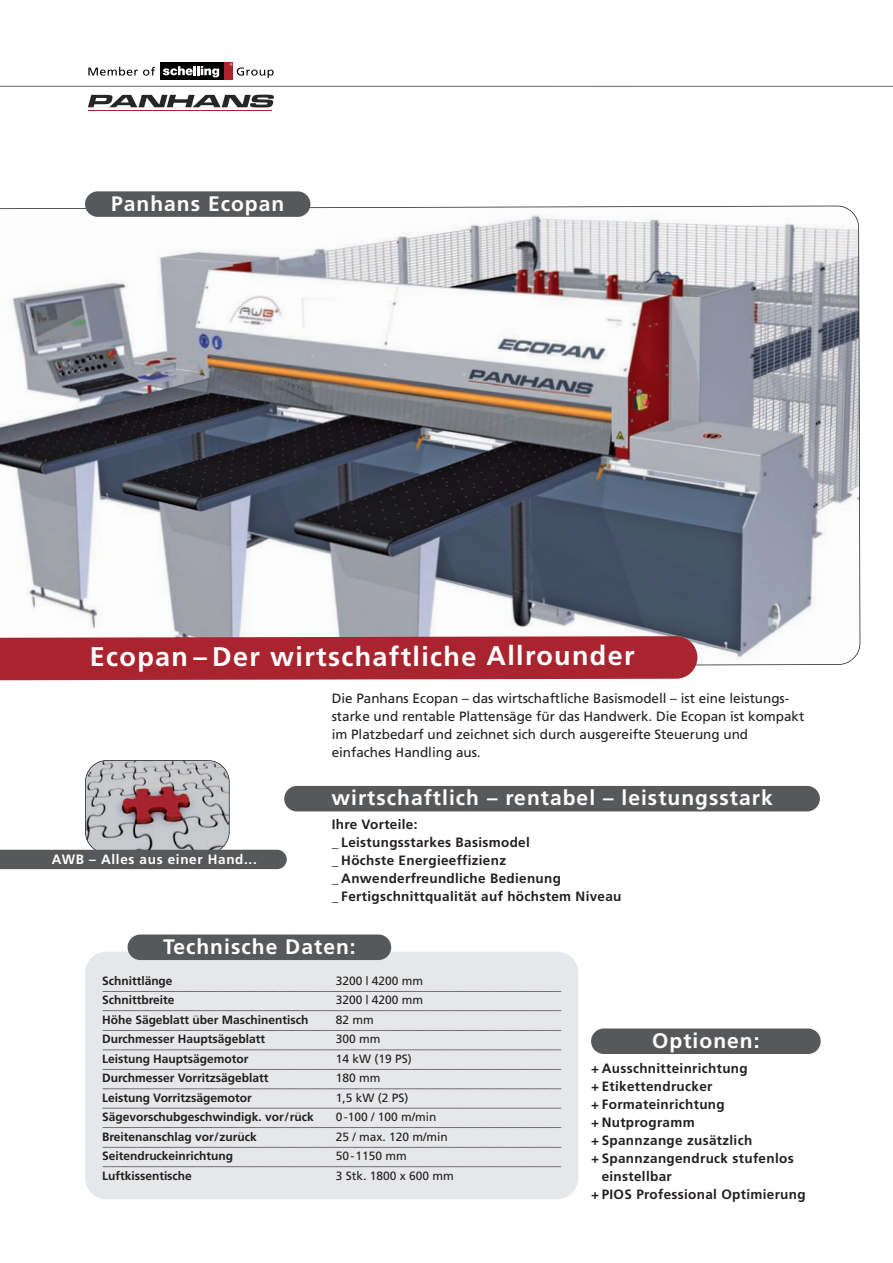
<style>
.page{position:relative;width:893px;height:1263px;background:#fff}
.page>*{position:absolute;margin:0;border:0;box-sizing:border-box;transform-origin:0 0}
.t1{font:700 27px "Frutiger";letter-spacing:.045em;color:#fff}
.t2{font:700 21px "Frutiger";letter-spacing:.05em;color:#fff}
.t3{font:700 13.5px/18px "Frutiger";letter-spacing:.025em;color:#231f20}
.t4{font:13.5px/18px "Frutiger";color:#231f20}
.t5{font:700 13.5px "Frutiger";letter-spacing:.05em;color:#fff}
.t6{font:700 12px "Frutiger";color:#231f20}
.t7{font:12px "Frutiger";color:#231f20}
.s1{font-family:"Lucida Grande";font-weight:400}
</style>
<div class="page">
<hr style="left:0;top:86px;width:893px;height:1px;background:#666">
<div style="left:160px;top:63px;width:63px;height:17px;background:#000"></div>
<div style="left:224px;top:67px;width:9px;height:13px;background:#a9242e"></div>
<svg style="left:88px;top:67px;width:67px;height:9px"></svg>
<svg style="left:163px;top:63px;width:111px;height:15px"></svg>
<svg style="left:88px;top:95px;width:186px;height:12px"></svg>
<hr style="left:88px;top:110px;width:183px;height:1px;background:#a9242e">
<div style="left:85px;top:952px;width:493px;height:247px;background:#e6e7e9;border-radius:21px"></div>
<svg style="left:0;top:206px;width:860px;height:460px"></svg>
<div style="left:0;top:636px;width:697px;height:44px;background:#a9242e"></div>
<div style="left:85px;top:191px;width:225px;height:26px;background:#57585a;border-radius:13px"></div>
<div style="left:128px;top:934px;width:263px;height:26px;background:#57585a;border-radius:13px"></div>
<svg style="left:102px;top:991px;width:460px;height:1px"></svg>
<svg style="left:102px;top:1010px;width:460px;height:1px"></svg>
<svg style="left:102px;top:1030px;width:460px;height:1px"></svg>
<svg style="left:102px;top:1049px;width:460px;height:1px"></svg>
<svg style="left:102px;top:1069px;width:460px;height:1px"></svg>
<svg style="left:102px;top:1088px;width:460px;height:1px"></svg>
<svg style="left:102px;top:1108px;width:460px;height:1px"></svg>
<svg style="left:102px;top:1127px;width:460px;height:1px"></svg>
<svg style="left:102px;top:1147px;width:460px;height:1px"></svg>
<svg style="left:102px;top:1166px;width:460px;height:1px"></svg>
<div style="left:591px;top:1028px;width:230px;height:26px;background:#57585a;border-radius:13px"></div>
<div style="left:284px;top:786px;width:536px;height:25px;background:#57585a;border-radius:13px"></div>
<img style="left:86px;top:760px;width:143px;height:93px;border-radius:22px">
<div style="left:85px;top:760px;width:145px;height:94px;border:2px solid #231f20;border-radius:22px"></div>
<div style="left:0;top:850px;width:287px;height:19px;background:#57585a"></div>
<h2 class="t2" style="left:111px;top:195px;width:175px">Panhans Ecopan</h2>
<h1 class="t1" style="left:90px;top:645px;width:546px">Ecopan – Der wirtschaftliche Allrounder</h1>
<p class="t4" style="left:332px;top:691px;width:474px">Die Panhans Ecopan – das wirtschaftliche Basismodell – ist eine leistungs&shy;starke und rentable Plattensäge für das Handwerk. Die Ecopan ist kompakt im Platzbedarf und zeichnet sich durch ausgereifte Steuerung und einfaches Handling aus.</p>
<p class="t5" style="left:52px;top:853px;width:206px">AWB – Alles aus einer Hand...</p>
<h2 class="t2" style="left:331px;top:789px;width:443px">wirtschaftlich – rentabel – leistungsstark</h2>
<p class="t3" style="left:332px;top:817px;width:291px">Ihre Vorteile:<br>_ Leistungsstarkes Basismodel<br>_ Höchste Energieeffizienz<br>_ Anwenderfreundliche Bedienung<br>_ Fertigschnittqualität auf höchstem Niveau</p>
<h2 class="t2" style="left:163px;top:938px;width:194px">Technische Daten:</h2>
<p class="t6" style="left:102px;top:976px;width:72px">Schnittlänge</p>
<p class="t7" style="left:336px;top:976px;width:89px">3200 | 4200 mm</p>
<p class="t6" style="left:102px;top:995px;width:74px">Schnittbreite</p>
<p class="t7" style="left:336px;top:995px;width:89px">3200 | 4200 mm</p>
<p class="t6" style="left:102px;top:1015px;width:208px">Höhe Sägeblatt u<span class="s1">̈</span>ber Maschinentisch</p>
<p class="t7" style="left:336px;top:1015px;width:39px">82 mm</p>
<p class="t6" style="left:102px;top:1034px;width:164px">Durchmesser Hauptsägeblatt</p>
<p class="t7" style="left:336px;top:1034px;width:46px">300 mm</p>
<p class="t6" style="left:102px;top:1054px;width:148px">Leistung Hauptsägemotor</p>
<p class="t7" style="left:336px;top:1054px;width:77px">14 kW (19 PS)</p>
<p class="t6" style="left:102px;top:1073px;width:168px">Durchmesser Vorritzsägeblatt</p>
<p class="t7" style="left:336px;top:1073px;width:46px">180 mm</p>
<p class="t6" style="left:102px;top:1093px;width:151px">Leistung Vorritzsägemotor</p>
<p class="t7" style="left:336px;top:1093px;width:74px">1,5 kW (2 PS)</p>
<p class="t6" style="left:102px;top:1112px;width:213px">Sägevorschubgeschwindigk. vor/ru<span class="s1">̈</span>ck</p>
<p class="t7" style="left:336px;top:1112px;width:102px">0-100 / 100 m/min</p>
<p class="t6" style="left:102px;top:1132px;width:156px">Breitenanschlag vor/zuru<span class="s1">̈</span>ck</p>
<p class="t7" style="left:336px;top:1132px;width:113px">25 / max. 120 m/min</p>
<p class="t6" style="left:102px;top:1151px;width:133px">Seitendruckeinrichtung</p>
<p class="t7" style="left:336px;top:1151px;width:73px">50-1150 mm</p>
<p class="t6" style="left:102px;top:1171px;width:91px">Luftkissentische</p>
<p class="t7" style="left:336px;top:1171px;width:119px">3 Stk. 1800 x 600 mm</p>
<h2 class="t2" style="left:652px;top:1032px;width:109px">Optionen:</h2>
<p class="t3" style="left:591px;top:1060px;width:158px">+ Ausschnitteinrichtung</p>
<p class="t3" style="left:591px;top:1078px;width:123px">+ Etikettendrucker</p>
<p class="t3" style="left:591px;top:1096px;width:135px">+ Formateinrichtung</p>
<p class="t3" style="left:591px;top:1114px;width:105px">+ Nutprogramm</p>
<p class="t3" style="left:591px;top:1132px;width:163px">+ Spannzange zusätzlich</p>
<p class="t3" style="left:591px;top:1150px;width:204px">+ Spannzangendruck stufenlos</p>
<p class="t3" style="left:602px;top:1168px;width:72px">einstellbar</p>
<p class="t3" style="left:591px;top:1186px;width:216px">+ PIOS Professional Optimierung</p>
</div>
